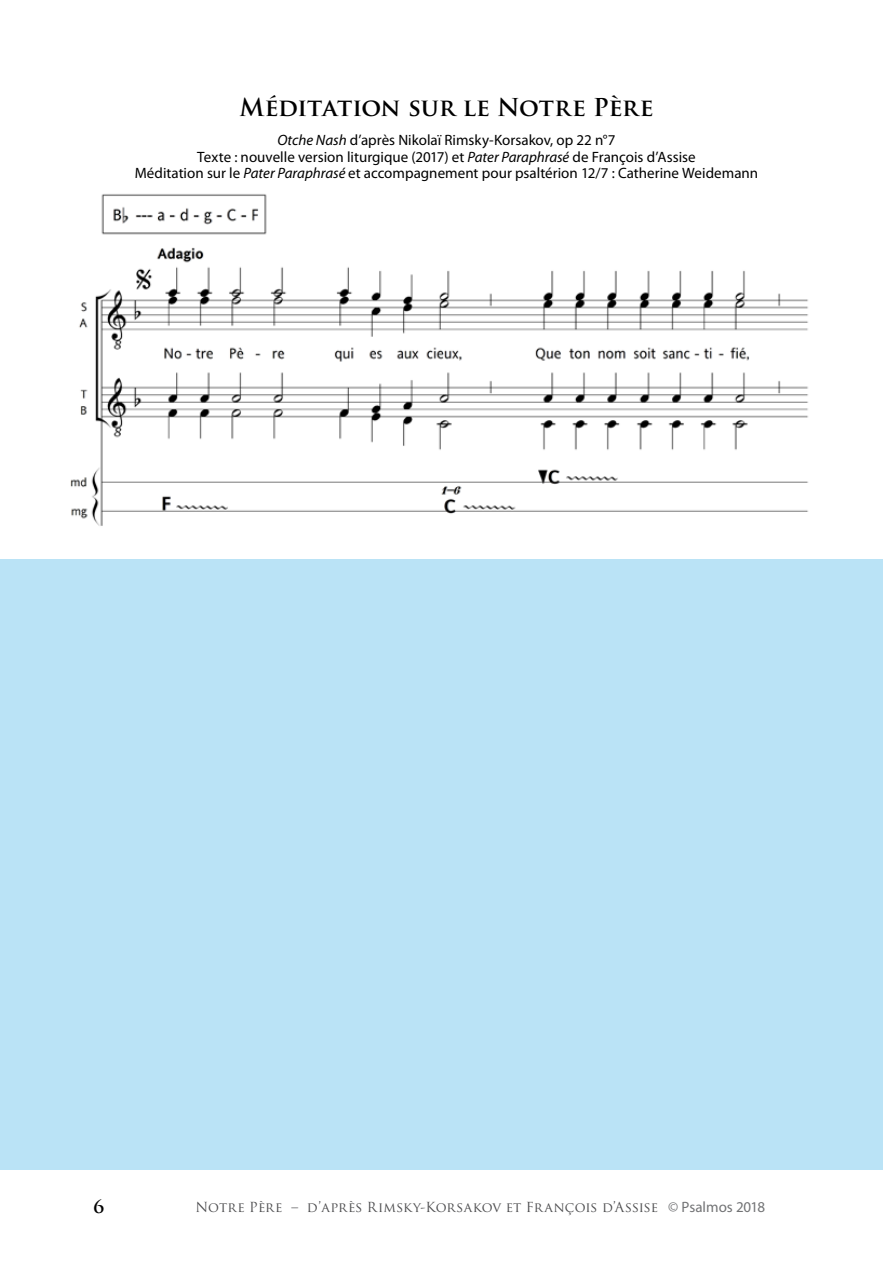
<style>
.page{position:relative;width:893px;height:1263px;background:#fff}
.page>*{position:absolute;margin:0;border:0;box-sizing:border-box;transform-origin:0 0}
.t1{font:700 24px "Trajan Pro";letter-spacing:-.005em;color:#000}
.t2{font:700 18px "Trajan Pro";color:#000}
.t3{font:15px/16.5px "Myriad Pro";color:#000;text-align:center}
.t4{font:13.5px "Trajan Pro";letter-spacing:.005em;color:#4b4b4d}
.s1{font-style:italic}
.s2{font-family:"Myriad Pro";font-size:15px;color:#727375}
</style>
<div class="page">
<img style="left:70px;top:247px;width:739px;height:279px">
<img style="left:101px;top:194px;width:166px;height:41px">
<div style="left:0;top:559px;width:883px;height:610px;background:#bae3f6"></div>
<h1 class="t1" style="left:239px;top:92px;width:416px">Méditation sur le Notre Père</h1>
<p class="t3" style="left:135px;top:132px;width:625px"><span class="s1">Otche Nash</span> d’après Nikolaï Rimsky-Korsakov, op 22 n°7<br>Texte : nouvelle version liturgique (2017) et <span class="s1">Pater Paraphrasé</span> de François d’Assise<br>Méditation sur le <span class="s1">Pater Paraphrasé</span> et accompagnement pour psaltérion 12/7 : Catherine Weidemann</p>
<p class="t2" style="left:94px;top:1195px;width:12px">6</p>
<p class="t4" style="left:196px;top:1198px;width:571px">Notre Père – d’après Rimsky-Korsakov et FranÇois d’Assise <span class="s2">© Psalmos 2018</span></p>
</div>
